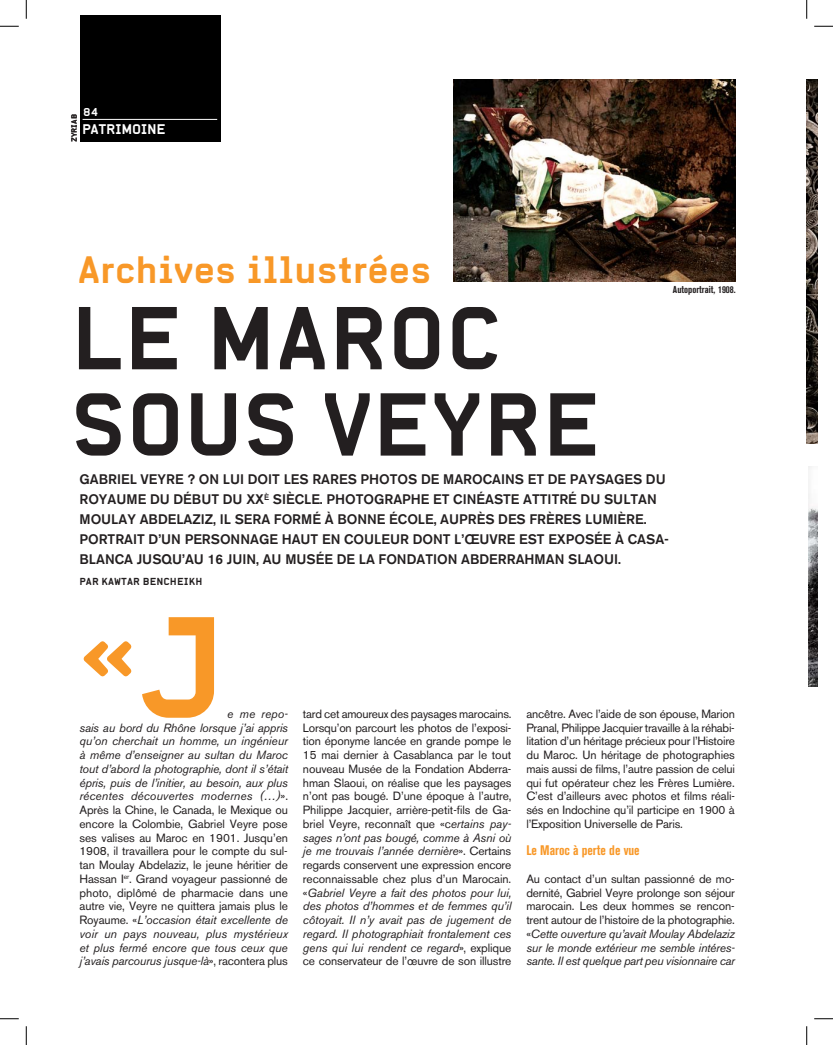
<style>
.page{position:relative;width:833px;height:1045px;background:#fff}
.page>*{position:absolute;margin:0;border:0;box-sizing:border-box;transform-origin:0 0}
.t1{font:700 87.5px/86.2px "Alpha Headline Pro";color:#231f20}
.t2{font:700 87.5px "Alpha Headline Pro";color:#f89828}
.t3{font:700 37.5px "Alpha Headline Pro";color:#f89828}
.t4{font:500 13.75px/20px "Akzidenz Grotesk BE";color:#231f20}
.t5{font:700 13.75px "Alpha Headline Pro";letter-spacing:-.025em;color:#fff}
.t6{font:700 condensed 13.75px "Akzidenz Grotesk BE";letter-spacing:-.005em;color:#f89828}
.t7{font:11.88px/13.8px "Akzidenz Grotesk BE";letter-spacing:-.015em;color:#231f20;text-align:justify}
.t8{font:italic 11.88px/13.8px "Akzidenz Grotesk BE";letter-spacing:-.005em;color:#231f20;text-align:justify}
.t9{font:700 11.25px "Alpha Headline Pro";color:#fff}
.t10{font:700 10px "Alpha Headline Pro";letter-spacing:.005em;color:#231f20}
.t11{font:700 condensed 10px "Akzidenz Grotesk BE";color:#231f20}
.t12{font:700 7.5px "Alpha Headline Pro";color:#231f20}
.s1{font-size:141.25px}
.s2{font-style:normal}
.s3{font-style:italic}
</style>
<div class="page">
<img style="left:806px;top:79px;width:10px;height:364px">
<img style="left:453px;top:79px;width:282px;height:202px">
<img style="left:808px;top:466px;width:8px;height:220px">
<div style="left:80px;top:16px;width:141px;height:126px;background:#000"></div>
<hr style="left:82px;top:119px;width:135px;height:1px;background:#fff">
<svg style="left:0;top:25px;width:19px;height:2px"></svg>
<svg style="left:814px;top:25px;width:18px;height:2px"></svg>
<svg style="left:0;top:1018px;width:19px;height:1px"></svg>
<svg style="left:814px;top:1018px;width:18px;height:1px"></svg>
<svg style="left:25px;top:0;width:2px;height:19px"></svg>
<svg style="left:25px;top:1026px;width:2px;height:19px"></svg>
<svg style="left:806px;top:0;width:1px;height:19px"></svg>
<svg style="left:806px;top:1026px;width:1px;height:19px"></svg>
<p class="t9" style="left:83px;top:106px;width:17px">84</p>
<p class="t5" style="left:82px;top:121px;width:85px">PATRIMOINE</p>
<p class="t12" style="left:70px;top:142px;width:29px;rotate:-90deg">ZYRIAB</p>
<p class="t5" style="left:82px;top:121px;width:70px">RUBRIQUE</p>
<h2 class="t3" style="left:78px;top:248px;width:355px">Archives illustrées</h2>
<p class="t11" style="left:672px;top:286px;width:64px">Autoportrait, 1908.</p>
<h1 class="t1" style="left:71px;top:296px;width:531px">LE MAROC<br>SOUS VEYRE</h1>
<p class="t4" style="left:79px;top:470px;width:590px">GABRIEL VEYRE ? ON LUI DOIT LES RARES PHOTOS DE MAROCAINS ET DE PAYSAGES DU ROYAUME DU DÉBUT DU XX<sup>È</sup> SIÈCLE. PHOTOGRAPHE ET CINÉASTE ATTITRÉ DU SULTAN MOULAY ABDELAZIZ, IL SERA FORMÉ À BONNE ÉCOLE, AUPRÈS DES FRÈRES LUMIÈRE.<br>PORTRAIT D’UN PERSONNAGE HAUT EN COULEUR DONT L’ŒUVRE EST EXPOSÉE À CASA-BLANCA JUSQU’AU 16 JUIN, AU MUSÉE DE LA FONDATION ABDERRAHMAN SLAOUI.</p>
<p class="t10" style="left:79px;top:575px;width:124px">PAR KAWTAR BENCHEIKH</p>
<h1 class="t2" style="left:79px;top:605px;width:147px">«<span class="s1">J</span></h1>
<p class="t8" style="left:79px;top:708px;width:210px;text-indent:148px">e me repo&shy;sais au bord du Rhône lorsque j’ai appris qu’on cherchait un homme, un ingénieur à même d’enseigner au sultan du Maroc tout d’abord la photographie, dont il s’était épris, puis de l’initier, au besoin, aux plus récentes découvertes modernes (…)<span class="s2">».<br>Après la Chine, le Canada, le Mexique ou encore la Colombie, Gabriel Veyre pose ses valises au Maroc en 1901. Jusqu’en 1908, il travaillera pour le compte du sul&shy;tan Moulay Abdelaziz, le jeune héritier de Hassan I</span><sup>er</sup><span class="s2">. Grand voyageur passionné de photo, diplômé de pharmacie dans une autre vie, Veyre ne quittera jamais plus le Royaume. «</span>L’occasion était excellente de voir un pays nouveau, plus mystérieux et plus fermé encore que tous ceux que j’avais parcourus jusque-là<span class="s2">», racontera plus</span></p>
<p class="t7" style="left:303px;top:708px;width:210px">tard cet amoureux des paysages marocains.<br>Lorsqu’on parcourt les photos de l’exposi&shy;tion éponyme lancée en grande pompe le 15 mai dernier à Casablanca par le tout nouveau Musée de la Fondation Abderra&shy;hman Slaoui, on réalise que les paysages n’ont pas bougé. D’une époque à l’autre, Philippe Jacquier, arrière-petit-fils de Ga&shy;briel Veyre, reconnaît que «c<span class="s3">ertains pay&shy;sages n’ont pas bougé, comme à Asni où je me trouvais l’année dernière</span>». Certains regards conservent une expression encore reconnaissable chez plus d’un Marocain. «<span class="s3">Gabriel Veyre a fait des photos pour lui, des photos d’hommes et de femmes qu’il côtoyait. Il n’y avait pas de jugement de regard. Il photographiait frontalement ces gens qui lui rendent ce regard</span>», explique ce conservateur de l’œuvre de son illustre</p>
<p class="t7" style="left:526px;top:708px;width:210px">ancêtre. Avec l’aide de son épouse, Marion Pranal, Philippe Jacquier travaille à la réhabi&shy;litation d’un héritage précieux pour l’Histoire du Maroc. Un héritage de photographies mais aussi de films, l’autre passion de celui qui fut opérateur chez les Frères Lumière.<br>C’est d’ailleurs avec photos et films réali&shy;sés en Indochine qu’il participe en 1900 à l’Exposition Universelle de Paris.</p>
<p class="t6" style="left:526px;top:845px;width:115px">Le Maroc à perte de vue</p>
<p class="t7" style="left:526px;top:873px;width:210px">Au contact d’un sultan passionné de mo&shy;dernité, Gabriel Veyre prolonge son séjour marocain. Les deux hommes se rencon&shy;trent autour de l’histoire de la photographie. «<span class="s3">Cette ouverture qu’avait Moulay Abdelaziz sur le monde extérieur me semble intéres&shy;sante. Il est quelque part peu visionnaire car</span></p>
</div>
